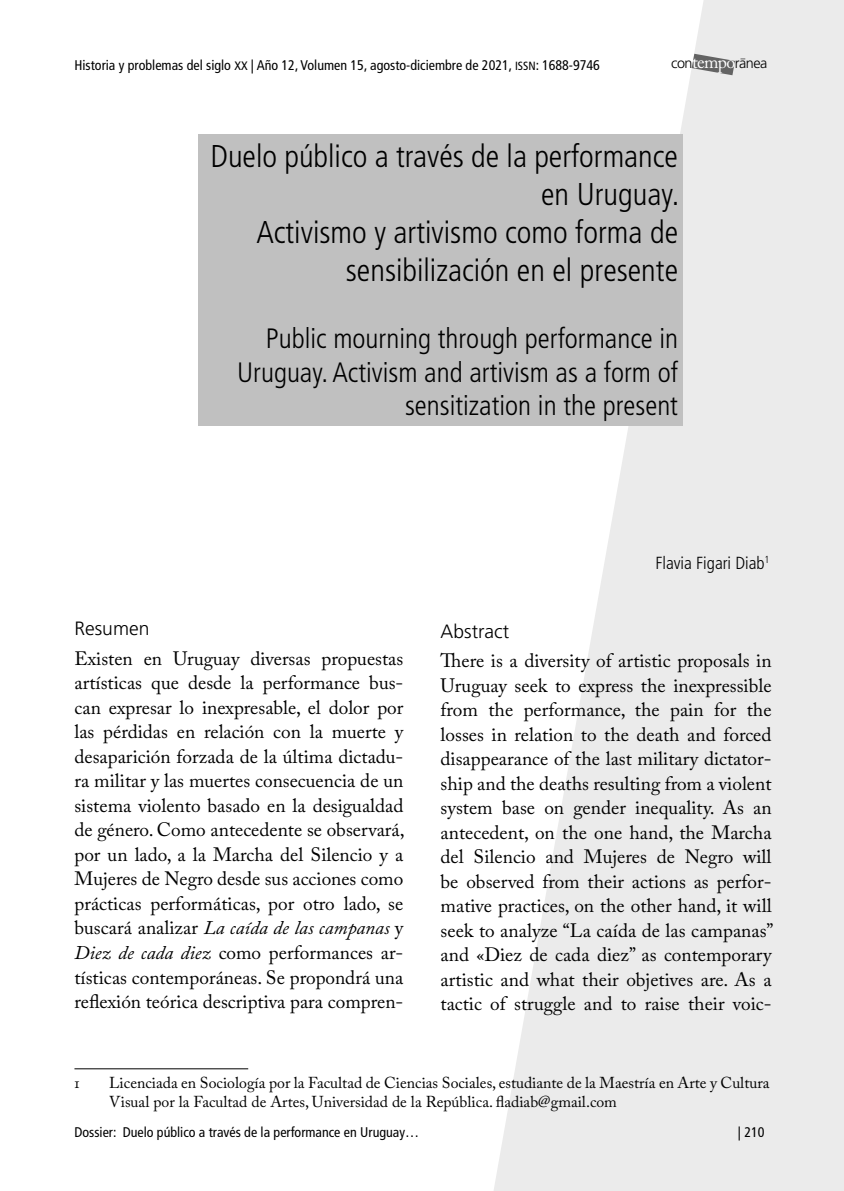
<style>
.page{position:relative;width:844px;height:1191px;background:#fff}
.page>*{position:absolute;margin:0;border:0;box-sizing:border-box;transform-origin:0 0}
.tit_-_Copia{font:300 condensed 31.5px/37.8px "Frutiger";color:#000;text-align:right}
.tit{font:300 condensed 31.5px/37.8px "Frutiger";color:#000;text-align:right}
.tit_ing{font:300 condensed 28px/33.6px "Frutiger";color:#000;text-align:right}
.txt_alemán{font:19.25px/24.5px "Adobe Caslon Pro";color:#000;text-align:justify}
.txt_alemán_-_inglés{font:19.25px/24.5px "Adobe Caslon Pro";color:#000;text-align:justify}
.st02{font:300 19.25px "Frutiger";color:#000}
.autor{font:300 condensed 17.5px "Frutiger";color:#000}
.nota_al_pie{font:15.75px/18.9px "Adobe Caslon Pro";color:#000}
.t1{font:300 14.35px "Frutiger";letter-spacing:-.035em;color:#000}
.t2{font:condensed 14px "Frutiger";color:#000}
.s1{font-size:12.25px}
.s2{font-family:"Frutiger Cn SC850";font-stretch:normal;font-size:11.9px}
.s3{font-family:"Adobe Caslon Pro";font-weight:400;font-size:17.85px;color:#fff}
.s4{font-style:italic}
</style>
<div class="page">
<svg style="left:486px;top:0;width:357px;height:1191px;fill:#ebebeb"></svg>
<svg style="left:691px;top:54px;width:43px;height:21px"></svg>
<div style="left:198px;top:134px;width:484px;height:291px;background:#c0c0c0"></div>
<hr style="left:74px;top:1068px;width:174px;height:1px;background:#000">
<p class="t2" style="left:74px;top:57px;width:527px">Historia y problemas del siglo <span class="s1">XX</span> | Año 12, Volumen 15, agosto-diciembre de 2021, <span class="s2">ISSN</span>: 1688-9746</p>
<p class="t1" style="left:671px;top:55px;width:98px">con<span class="s3">tempo</span>ranea</p>
<p class="tit" style="left:210px;top:138px;width:470px">Duelo público a través de la performance en Uruguay.</p>
<p class="tit_-_Copia" style="left:256px;top:214px;width:423px">Activismo y artivismo como forma de sensibilización en el presente</p>
<p class="tit_ing" style="left:237px;top:322px;width:442px">Public mourning through performance in<br>Uruguay. Activism and artivism as a form of sensitization in the present</p>
<p class="st02" style="left:74px;top:618px;width:76px">Resumen</p>
<p class="txt_alemán" style="left:74px;top:646px;width:332px">Existen en Uruguay diversas propuestas artísticas que desde la performance bus&shy;can expresar lo inexpresable, el dolor por las pérdidas en relación con la muerte y desaparición forzada de la última dictadu&shy;ra militar y las muertes consecuencia de un sistema violento basado en la desigualdad de género. Como antecedente se observará, por un lado, a la Marcha del Silencio y a Mujeres de Negro desde sus acciones como prácticas performáticas, por otro lado, se buscará analizar <span class="s4">La caída de las campanas</span> y <span class="s4">Diez de cada diez</span> como performances ar&shy;tísticas contemporáneas. Se propondrá una reflexión teórica descriptiva para compren-</p>
<p class="autor" style="left:655px;top:553px;width:116px">Flavia Figari Diab<sup>1</sup></p>
<p class="st02" style="left:440px;top:620px;width:70px">Abstract</p>
<p class="txt_alemán_-_inglés" style="left:440px;top:648px;width:334px">There is a diversity of artistic proposals in Uruguay seek to express the inexpressible from the performance, the pain for the losses in relation to the death and forced disappearance of the last military dictator&shy;ship and the deaths resulting from a violent system base on gender inequality. As an antecedent, on the one hand, the Marcha del Silencio and Mujeres de Negro will be observed from their actions as perfor&shy;mative practices, on the other hand, it will seek to analyze “La caída de las campanas” and «Diez de cada diez” as contemporary artistic and what their objetives are. As a tactic of struggle and to raise their voic-</p>
<p class="nota_al_pie" style="left:74px;top:1072px;width:7px">1</p>
<p class="nota_al_pie" style="left:109px;top:1072px;width:661px">Licenciada en Sociología por la Facultad de Ciencias Sociales, estudiante de la Maestría en Arte y Cultura<br>Visual por la Facultad de Artes, Universidad de la República. fladiab@gmail.com</p>
<p class="t2" style="left:74px;top:1124px;width:346px">Dossier: Duelo público a través de la performance en Uruguay…</p>
<p class="t2" style="left:737px;top:1124px;width:28px">| 210</p>
</div>
